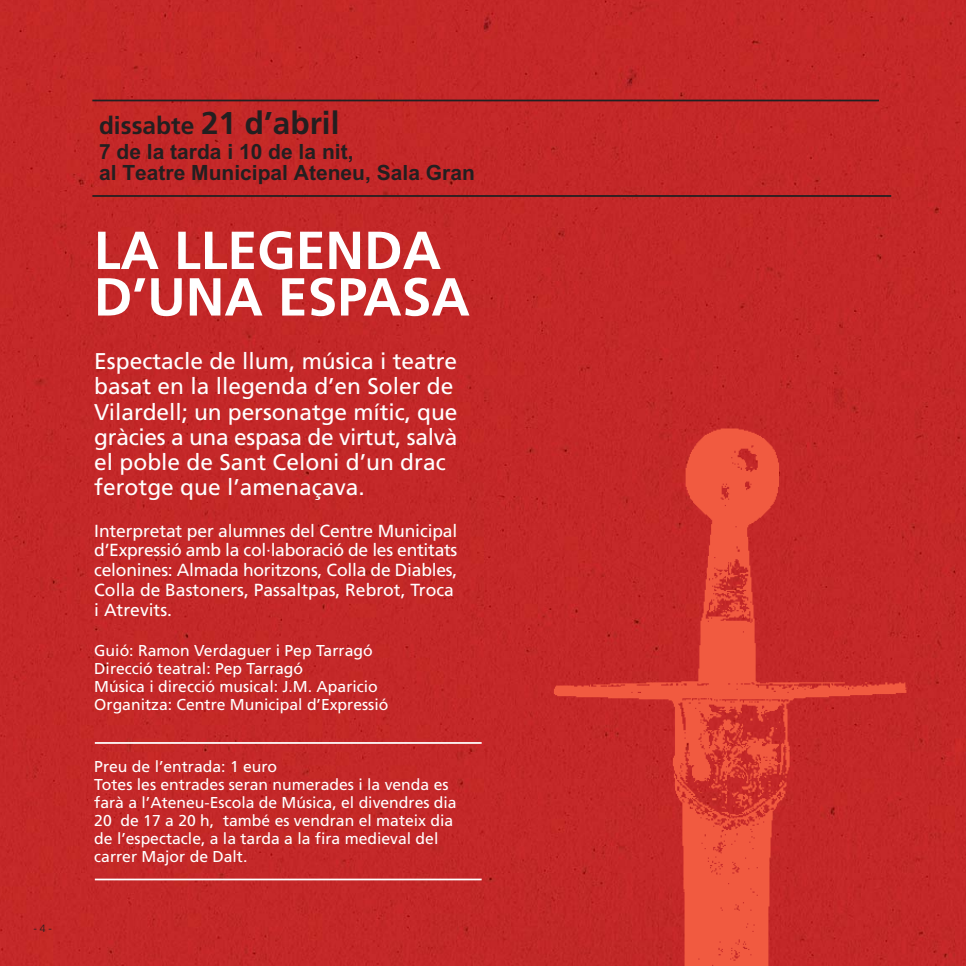
<style>
.page{position:relative;width:966px;height:966px;background:#c42828}
.page>*{position:absolute;margin:0;border:0;box-sizing:border-box;transform-origin:0 0}
.t1{font:700 53.38px/46.6px "Frutiger";color:#fff}
.t2{font:700 31.5px "Frutiger";color:#231f20}
.t3{font:22.75px/25px "Frutiger";color:#fff}
.t4{font:700 21px/21px "Arial";color:#231f20}
.t5{font:17.5px/19.8px "Frutiger";letter-spacing:-.01em;color:#fff}
.t6{font:15.75px/18.2px "Frutiger";color:#fff}
.t7{font:300 10.5px "Frutiger";color:#231f20}
.s1{font-size:24.5px}
</style>
<div class="page">
<hr style="left:92px;top:100px;width:787px;height:1px;background:#231f20">
<hr style="left:92px;top:195px;width:799px;height:2px;background:#231f20">
<hr style="left:95px;top:742px;width:387px;height:2px;background:#fff">
<hr style="left:95px;top:878px;width:387px;height:2px;background:#fff">
<img style="left:539px;top:421px;width:393px;height:545px">
<p class="t7" style="left:33px;top:924px;width:20px">- 4 -</p>
<h2 class="t2" style="left:99px;top:111px;width:242px"><span class="s1">dissabte</span> 21 d’abril</h2>
<h3 class="t4" style="left:99px;top:143px;width:377px">7 de la tarda i 10 de la nit,<br>al Teatre Municipal Ateneu, Sala Gran</h3>
<h1 class="t1" style="left:94px;top:231px;width:378px">LA LLEGENDA<br>D’UNA ESPASA</h1>
<h3 class="t3" style="left:94px;top:351px;width:365px">Espectacle de llum, música i teatre basat en la llegenda d’en Soler de Vilardell; un personatge mític, que gràcies a una espasa de virtut, salvà el poble de Sant Celoni d’un drac ferotge que l’amenaçava.</h3>
<p class="t5" style="left:94px;top:522px;width:365px">Interpretat per alumnes del Centre Municipal d’Expressió amb la col·laboració de les entitats celonines: Almada horitzons, Colla de Diables, Colla de Bastoners, Passaltpas, Rebrot, Troca i Atrevits.</p>
<p class="t6" style="left:94px;top:642px;width:296px">Guió: Ramon Verdaguer i Pep Tarragó Direcció teatral: Pep Tarragó<br>Música i direcció musical: J.M. Aparicio Organitza: Centre Municipal d’Expressió</p>
<p class="t6" style="left:94px;top:758px;width:364px">Preu de l’entrada: 1 euro<br>Totes les entrades seran numerades i la venda es farà a l’Ateneu-Escola de Música, el divendres dia 20 de 17 a 20 h, també es vendran el mateix dia de l’espectacle, a la tarda a la fira medieval del carrer Major de Dalt.</p>
</div>
